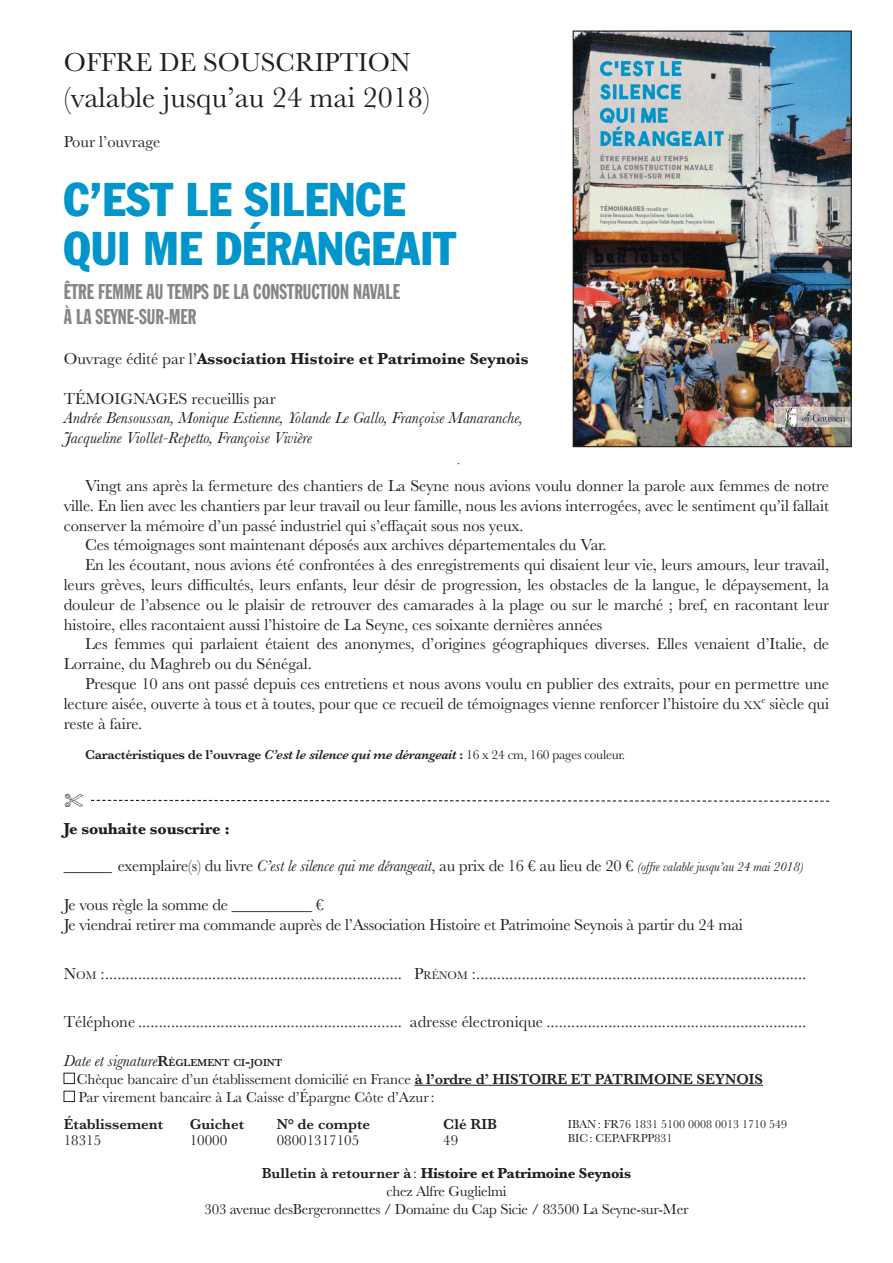
<style>
.page{position:relative;width:893px;height:1263px;background:#fff}
.page>*{position:absolute;margin:0;border:0;box-sizing:border-box;transform-origin:0 0}
.t1{font:condensed 46.5px/49.5px "Franklin Gothic";letter-spacing:.005em;color:#0096cb}
.t2{font:30px "Baskerville";color:#231f20}
.t3{font:27px "Baskerville";color:#231f20}
.t4{font:21px "Franklin Gothic Extra Cond";color:#848689}
.t5{font:16.5px/19.8px "Baskerville";letter-spacing:-.005em;color:#231f20;text-align:justify}
.t6{font:italic 16.5px/19.8px "Baskerville";color:#231f20}
.t7{font:700 16.5px "Baskerville";color:#231f20}
.t8{font:15px "Baskerville";letter-spacing:-.01em;color:#231f20}
.t9{font:700 15px "Baskerville";letter-spacing:-.015em;color:#231f20}
.t10{font:600 15px "Baskerville";color:#231f20}
.t11{font:italic 600 13.5px "Baskerville";letter-spacing:-.02em;color:#231f20}
.t12{font:12px/14.4px "Baskerville";color:#231f20}
.s1{font-weight:400}
.s2{font-size:11.55px}
.s3{font-style:normal}
.s4{font-weight:400;font-style:normal}
.s5{font-style:italic}
.s6{font-style:italic;font-size:13.5px}
.s7{font-style:inherit}
.s8{font-weight:600;font-style:normal;font-size:15px}
.s9{font-weight:600;font-style:normal;font-size:10.5px}
.s10{font-weight:600}
</style>
<div class="page">
<img style="left:575px;top:33px;width:275px;height:412px">
<div style="left:573px;top:31px;width:279px;height:416px;border:1px solid #231f20"></div>
<hr style="left:414px;top:1085px;width:349px;height:1px;background:#231f20">
<svg style="left:91px;top:799px;width:739px;height:3px"></svg>
<div style="left:64px;top:1073px;width:11px;height:11px;border:1px solid #231f20"></div>
<div style="left:64px;top:1091px;width:11px;height:11px;border:1px solid #231f20"></div>
<p class="t3" style="left:64px;top:45px;width:348px">OFFRE DE SOUSCRIPTION</p>
<p class="t2" style="left:64px;top:78px;width:368px">(valable jusqu’au 24 mai 2018)</p>
<p class="t5" style="left:64px;top:132px;width:98px">Pour l’ouvrage</p>
<p class="t1" style="left:64px;top:174px;width:394px">C’EST LE SILENCE<br>QUI ME DÉRANGEAIT</p>
<p class="t4" style="left:64px;top:281px;width:338px">ÊTRE FEMME AU TEMPS DE LA CONSTRUCTION NAVALE</p>
<p class="t4" style="left:64px;top:306px;width:134px">À LA SEYNE-SUR-MER</p>
<p class="t7" style="left:64px;top:347px;width:466px"><span class="s1">Ouvrage édité par l’</span>Association Histoire et Patrimoine Seynois</p>
<p class="t5" style="left:64px;top:389px;width:213px">TÉMOIGNAGES recueillis par</p>
<p class="t6" style="left:64px;top:408px;width:461px">Andrée Bensoussan, Monique Estienne, Yolande Le Gallo, Françoise Manaranche,<br>Jacqueline Viollet-Repetto, Françoise Vivière</p>
<p class="t5" style="left:64px;top:476px;width:767px;text-indent:21px">Vingt ans après la fermeture des chantiers de La Seyne nous avions voulu donner la parole aux femmes de notre ville. En lien avec les chantiers par leur travail ou leur famille, nous les avions interrogées, avec le sentiment qu’il fallait conserver la mémoire d’un passé industriel qui s’effaçait sous nos yeux.</p>
<p class="t5" style="left:85px;top:535px;width:523px">Ces témoignages sont maintenant déposés aux archives départementales du Var.</p>
<p class="t5" style="left:64px;top:555px;width:767px;text-indent:21px">En les écoutant, nous avions été confrontées à des enregistrements qui disaient leur vie, leurs amours, leur travail, leurs grèves, leurs difficultés, leurs enfants, leur désir de progression, les obstacles de la langue, le dépaysement, la douleur de l’absence ou le plaisir de retrouver des camarades à la plage ou sur le marché ; bref, en racontant leur histoire, elles racontaient aussi l’histoire de La Seyne, ces soixante dernières années</p>
<p class="t5" style="left:64px;top:634px;width:767px;text-indent:21px">Les femmes qui parlaient étaient des anonymes, d’origines géographiques diverses. Elles venaient d’Italie, de<br>Lorraine, du Maghreb ou du Sénégal.</p>
<p class="t5" style="left:64px;top:674px;width:767px;text-indent:21px">Presque 10 ans ont passé depuis ces entretiens et nous avons voulu en publier des extraits, pour en permettre une lecture aisée, ouverte à tous et à toutes, pour que ce recueil de témoignages vienne renforcer l’histoire du <span class="s2">XX</span><sup>e</sup> siècle qui reste à faire.</p>
<p class="t11" style="left:85px;top:745px;width:542px"><span class="s3">Caractéristiques de l’ouvrage</span> C’est le silence qui me dérangeait <span class="s3">:</span> <span class="s4">16 x 24 cm, 160 pages couleur.</span></p>
<p class="t7" style="left:64px;top:817px;width:168px">Je souhaite souscrire :</p>
<p class="t5" style="left:64px;top:856px;width:741px">______ exemplaire(s) du livre <span class="s5">C’est le silence qui me dérangeait</span>, au prix de 16 € au lieu de 20 € <span class="s6">(offre valable jusqu’au 24 mai 2018)</span></p>
<p class="t5" style="left:64px;top:895px;width:262px">Je vous règle la somme de __________ €</p>
<p class="t5" style="left:64px;top:915px;width:681px">Je viendrai retirer ma commande auprès de l’Association Histoire et Patrimoine Seynois à partir du 24 mai</p>
<p class="t5" style="left:64px;top:963px;width:744px"><span class="s7">N</span><span class="s2">OM</span> :........................................................................ <span class="s7">P</span><span class="s2">RÉNOM</span> :................................................................................</p>
<p class="t5" style="left:64px;top:1012px;width:744px">Téléphone ................................................................ adresse électronique ...............................................................</p>
<p class="t6" style="left:64px;top:1050px;width:220px">Date et signature<span class="s8">R</span><span class="s9">ÈGLEMENT CI</span><span class="s8">-</span><span class="s9">JOINT</span></p>
<p class="t8" style="left:77px;top:1069px;width:688px">Chèque bancaire d’un établissement domicilié en France <span class="s10">à l’ordre d’ HISTOIRE ET PATRIMOINE SEYNOIS</span></p>
<p class="t8" style="left:78px;top:1087px;width:358px">Par virement bancaire à La Caisse d’Épargne Côte d’Azur:</p>
<p class="t10" style="left:64px;top:1113px;width:101px">Établissement</p>
<p class="t10" style="left:190px;top:1113px;width:56px">Guichet</p>
<p class="t10" style="left:277px;top:1113px;width:95px">N° de compte</p>
<p class="t10" style="left:443px;top:1113px;width:55px">Clé RIB</p>
<p class="t8" style="left:64px;top:1131px;width:39px">18315</p>
<p class="t8" style="left:190px;top:1131px;width:39px">10000</p>
<p class="t8" style="left:277px;top:1131px;width:84px">08001317105</p>
<p class="t8" style="left:443px;top:1131px;width:16px">49</p>
<p class="t12" style="left:568px;top:1117px;width:221px">IBAN: FR76 1831 5100 0008 0013 1710 549<br>BIC: CEPAFRPP831</p>
<p class="t9" style="left:262px;top:1162px;width:371px"><span class="s10">Bulletin à retourner à</span><span class="s1">:</span> Histoire et Patrimoine Seynois</p>
<p class="t8" style="left:386px;top:1181px;width:122px">chez Alfre Guglielmi</p>
<p class="t8" style="left:204px;top:1199px;width:485px">303 avenue desBergeronnettes / Domaine du Cap Sicie / 83500 La Seyne-sur-Mer</p>
</div>
